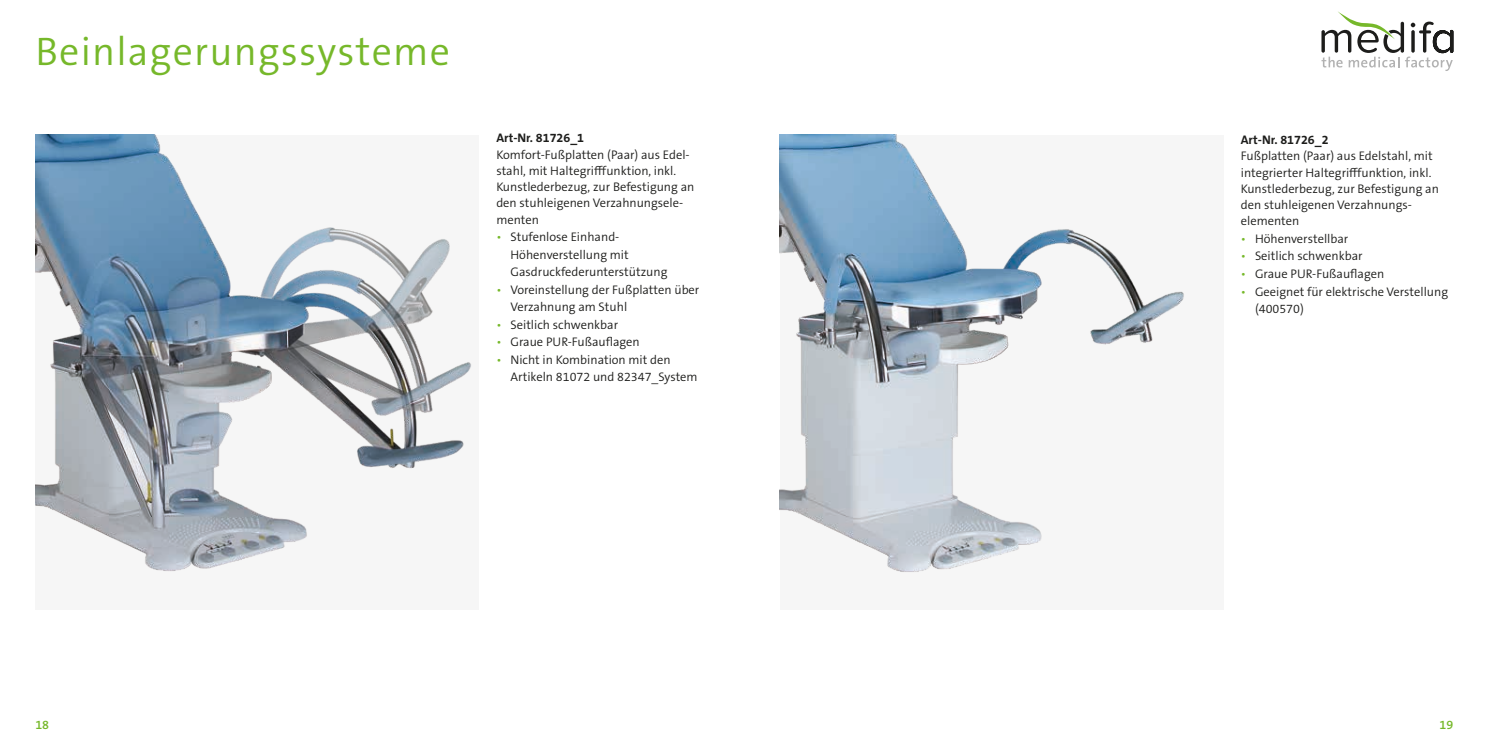
<style>
.page{position:relative;width:1489px;height:745px;background:#fff}
.page>*{position:absolute;margin:0;border:0;box-sizing:border-box;transform-origin:0 0}
.t1{font:300 40px "The Sans B W4";letter-spacing:.03em;color:#76b82a}
.t2{font:300 12.5px/16.2px "The Sans B W4";color:#1d1d1b}
.t3{font:700 12.5px "The Sans B W7";color:#1d1d1b}
.t4{font:600 12.5px "The Sans B W6";color:#76b82a}
.s1{color:#76b82a}
</style>
<div class="page">
<img style="left:35px;top:135px;width:437px;height:437px">
<div style="left:780px;top:135px;width:442px;height:474px;background:#f6f6f6"></div>
<img style="left:780px;top:135px;width:404px;height:437px">
<svg style="left:1321px;top:11px;width:132px;height:60px"></svg>
<h1 class="t1" style="left:35px;top:26px;width:416px">Beinlagerungssysteme</h1>
<p class="t3" style="left:496px;top:130px;width:89px">Art-Nr. 81726_1</p>
<p class="t2" style="left:496px;top:146px;width:199px">Komfort-Fußplatten (Paar) aus Edel&shy;stahl, mit Haltegrifffunktion, inkl.<br>Kunstlederbezug, zur Befestigung an den stuhleigenen Verzahnungsele&shy;menten</p>
<p class="t2" style="left:510px;top:228px;width:158px;line-height:17.5px;text-indent:-14px"><span class="s1">•</span> Stufenlose Einhand-<br>Höhenverstellung mit<br>Gasdruckfederunterstützung</p>
<p class="t2" style="left:510px;top:280px;width:190px;line-height:17.5px;text-indent:-14px"><span class="s1">•</span> Voreinstellung der Fußplatten über<br>Verzahnung am Stuhl</p>
<p class="t2" style="left:496px;top:316px;width:123px"><span class="s1">•</span> Seitlich schwenkbar</p>
<p class="t2" style="left:496px;top:334px;width:145px"><span class="s1">•</span> Graue PUR-Fußauflagen</p>
<p class="t2" style="left:510px;top:350px;width:189px;line-height:17.5px;text-indent:-14px"><span class="s1">•</span> Nicht in Kombination mit den<br>Artikeln 81072 und 82347_System</p>
<p class="t3" style="left:1240px;top:132px;width:89px">Art-Nr. 81726_2</p>
<p class="t2" style="left:1240px;top:148px;width:199px">Fußplatten (Paar) aus Edelstahl, mit integrierter Haltegrifffunktion, inkl.<br>Kunstlederbezug, zur Befestigung an den stuhleigenen Verzahnungs&shy;elementen</p>
<p class="t2" style="left:1240px;top:230px;width:109px"><span class="s1">•</span> Höhenverstellbar</p>
<p class="t2" style="left:1240px;top:248px;width:123px"><span class="s1">•</span> Seitlich schwenkbar</p>
<p class="t2" style="left:1240px;top:265px;width:145px"><span class="s1">•</span> Graue PUR-Fußauflagen</p>
<p class="t2" style="left:1254px;top:282px;width:195px;line-height:17.5px;text-indent:-14px"><span class="s1">•</span> Geeignet für elektrische Verstellung (400570)</p>
<p class="t4" style="left:35px;top:716px;width:15px">18</p>
<p class="t4" style="left:1439px;top:716px;width:15px">19</p>
</div>
